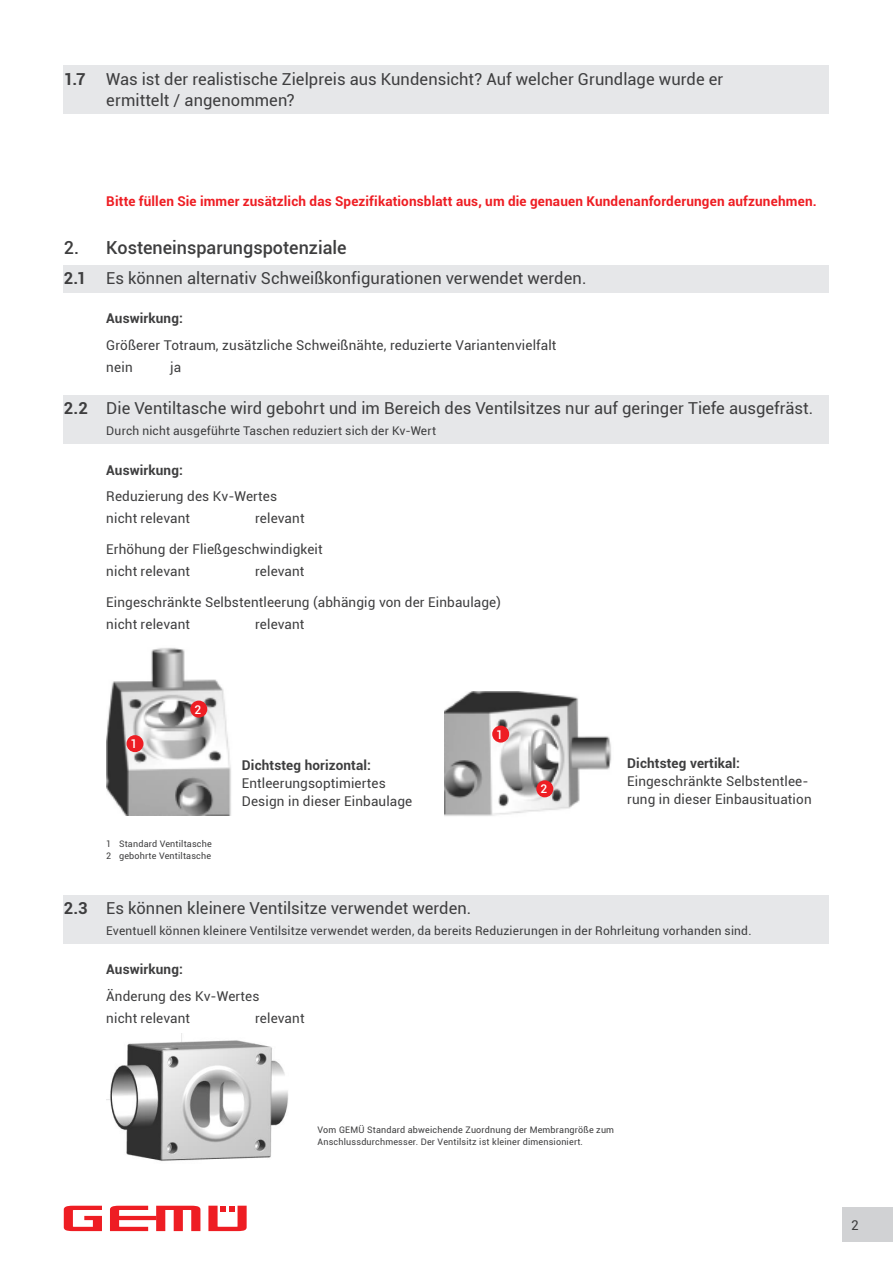
<style>
.page{position:relative;width:893px;height:1263px;background:#fff}
.page>*{position:absolute;margin:0;border:0;box-sizing:border-box;transform-origin:0 0}
.t1{font:500 18px "Roboto";color:#3e3e3f}
.t2{font:16.5px/21px "Roboto";letter-spacing:.005em;color:#3e3e3f}
.t3{font:13.5px/22.2px "Roboto";letter-spacing:.01em;color:#3e3e3f}
.t4{font:700 13.5px "Roboto";letter-spacing:.01em;color:#ee1d23}
.t5{font:700 13.5px "Roboto";letter-spacing:.01em;color:#3e3e3f}
.t6{font:12px "Roboto";letter-spacing:.02em;color:#3e3e3f}
.t7{font:500 12px "Roboto";color:#fff}
.t8{font:9px/12px "Roboto";letter-spacing:.02em;color:#3e3e3f}
.s1{font-weight:700}
</style>
<div class="page">
<div style="left:842px;top:1208px;width:51px;height:34px;background:#d1d2d4"></div>
<svg style="left:110px;top:1206px;width:90px;height:25px"></svg>
<svg style="left:64px;top:1206px;width:38px;height:25px"></svg>
<svg style="left:208px;top:1206px;width:39px;height:25px"></svg>
<div style="left:64px;top:66px;width:765px;height:48px;background:#e6e7e9"></div>
<div style="left:64px;top:265px;width:765px;height:27px;background:#e6e7e9"></div>
<div style="left:64px;top:395px;width:765px;height:49px;background:#e6e7e9"></div>
<img style="left:106px;top:648px;width:125px;height:167px">
<img style="left:444px;top:691px;width:167px;height:125px">
<div style="left:64px;top:895px;width:765px;height:48px;background:#e6e7e9"></div>
<img style="left:107px;top:1033px;width:181px;height:128px">
<div style="left:126px;top:735px;width:18px;height:17px;background:#ee1d23;border-radius:50%"></div>
<div style="left:190px;top:701px;width:17px;height:17px;background:#ee1d23;border-radius:50%"></div>
<div style="left:492px;top:725px;width:17px;height:18px;background:#ee1d23;border-radius:50%"></div>
<div style="left:536px;top:780px;width:17px;height:17px;background:#ee1d23;border-radius:50%"></div>
<p class="t2" style="left:106px;top:68px;width:618px;text-indent:-43px"><span class="s1">1.7</span> Was ist der realistische Zielpreis aus Kundensicht? Auf welcher Grundlage wurde er ermittelt / angenommen?</p>
<p class="t4" style="left:106px;top:192px;width:712px">Bitte füllen Sie immer zusätzlich das Spezifikationsblatt aus, um die genauen Kundenanforderungen aufzunehmen.</p>
<h1 class="t1" style="left:64px;top:235px;width:284px">2. Kosteneinsparungspotenziale</h1>
<p class="t2" style="left:64px;top:267px;width:524px"><span class="s1">2.1</span> Es können alternativ Schweißkonfigurationen verwendet werden.</p>
<p class="t5" style="left:106px;top:309px;width:78px">Auswirkung:</p>
<p class="t3" style="left:106px;top:333px;width:452px">Größerer Totraum, zusätzliche Schweißnähte, reduzierte Variantenvielfalt nein</p>
<p class="t3" style="left:170px;top:356px;width:13px">ja</p>
<p class="t2" style="left:64px;top:397px;width:751px"><span class="s1">2.2</span> Die Ventiltasche wird gebohrt und im Bereich des Ventilsitzes nur auf geringer Tiefe ausgefräst.</p>
<p class="t6" style="left:106px;top:423px;width:331px">Durch nicht ausgeführte Taschen reduziert sich der Kv-Wert</p>
<p class="t5" style="left:106px;top:460px;width:78px">Auswirkung:</p>
<p class="t3" style="left:106px;top:485px;width:172px">Reduzierung des Kv-Wertes nicht relevant</p>
<p class="t3" style="left:255px;top:507px;width:51px">relevant</p>
<p class="t3" style="left:106px;top:538px;width:218px">Erhöhung der Fließgeschwindigkeit nicht relevant</p>
<p class="t3" style="left:255px;top:560px;width:51px">relevant</p>
<p class="t3" style="left:106px;top:591px;width:396px">Eingeschränkte Selbstentleerung (abhängig von der Einbaulage) nicht relevant</p>
<p class="t3" style="left:255px;top:613px;width:51px">relevant</p>
<p class="t7" style="left:131px;top:735px;width:8px">1</p>
<p class="t7" style="left:194px;top:701px;width:8px">2</p>
<p class="t8" style="left:106px;top:837px;width:107px">1 Standard Ventiltasche<br>2 gebohrte Ventiltasche</p>
<p class="t5" style="left:242px;top:756px;width:131px">Dichtsteg horizontal:</p>
<p class="t3" style="left:242px;top:774px;width:172px;line-height:18px">Entleerungsoptimiertes<br>Design in dieser Einbaulage</p>
<p class="t7" style="left:496px;top:726px;width:8px">1</p>
<p class="t7" style="left:540px;top:781px;width:8px">2</p>
<p class="t5" style="left:627px;top:753px;width:114px">Dichtsteg vertikal:</p>
<p class="t3" style="left:627px;top:771px;width:186px;line-height:18px">Eingeschränkte Selbstentlee&shy;rung in dieser Einbausituation</p>
<p class="t2" style="left:64px;top:897px;width:409px"><span class="s1">2.3</span> Es können kleinere Ventilsitze verwendet werden.</p>
<p class="t6" style="left:106px;top:922px;width:647px">Eventuell können kleinere Ventilsitze verwendet werden, da bereits Reduzierungen in der Rohrleitung vorhanden sind.</p>
<p class="t5" style="left:106px;top:960px;width:78px">Auswirkung:</p>
<p class="t3" style="left:106px;top:984px;width:155px">Änderung des Kv-Wertes nicht relevant</p>
<p class="t3" style="left:255px;top:1006px;width:51px">relevant</p>
<p class="t8" style="left:318px;top:1123px;width:298px">Vom GEMÜ Standard abweichende Zuordnung der Membrangröße zum<br>Anschlussdurchmesser. Der Ventilsitz ist kleiner dimensioniert.</p>
<p class="t3" style="left:851px;top:1213px;width:9px">2</p>
</div>
